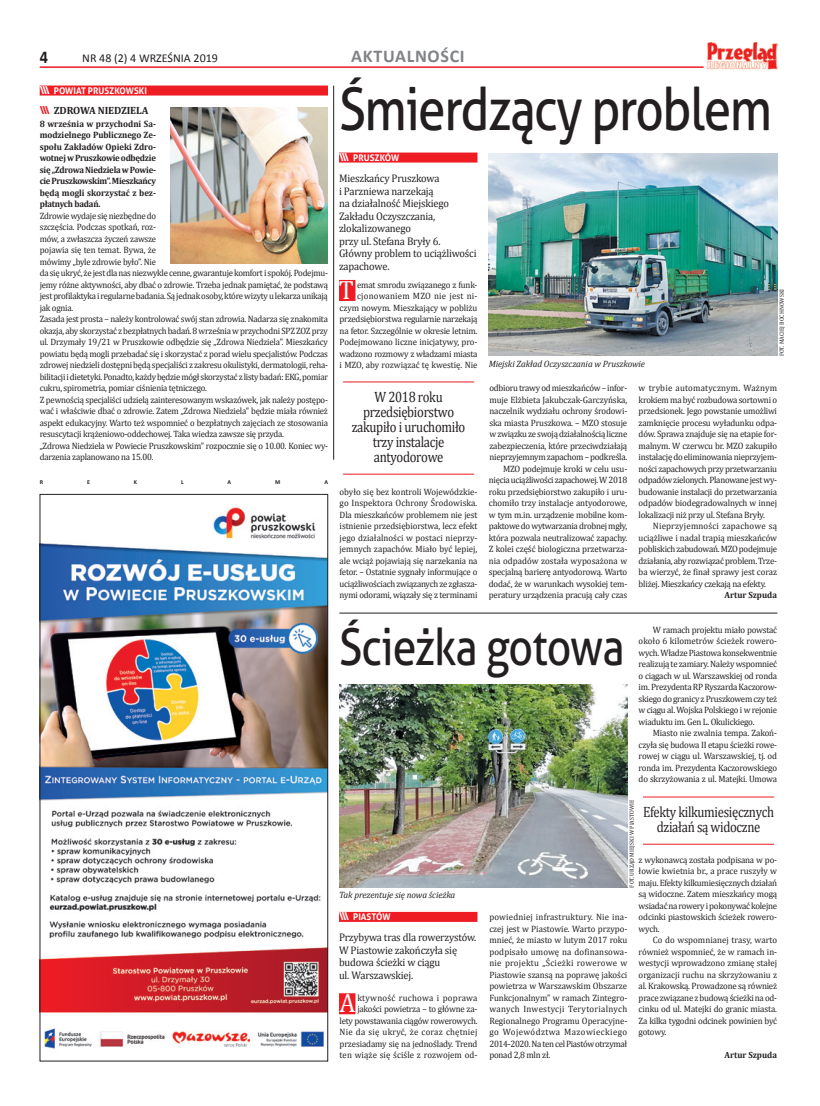
<style>
.page{position:relative;width:820px;height:1106px;background:#fff}
.page>*{position:absolute;margin:0;border:0;box-sizing:border-box;transform-origin:0 0}
.t1{font:59px "Aller";letter-spacing:-.03em;color:#231f20;scale:.84 1}
.t2{font:51px "Aller";letter-spacing:-.02em;color:#231f20;scale:.84 1}
.t3{font:26.5px "Cambria";color:#fff;scale:.96 1}
.t4{font:700 18px "Calibri";letter-spacing:.04em;color:#808285}
.t5{font:700 18px "Calibri";color:#231f20;scale:.9 1}
.t6{font:15px/15px "Cambria";letter-spacing:-.025em;color:#231f20;text-align:center;scale:.85 1}
.t7{font:12px "Calibri";color:#231f20}
.t8{font:11px/12.5px "Cambria";letter-spacing:-.015em;color:#231f20;scale:.95 1}
.t9{font:700 10.5px "Cambria";letter-spacing:-.01em;color:#231f20}
.t10{font:9.2px/11.5px "Cambria";letter-spacing:-.025em;color:#231f20;text-align:justify;scale:.96 1}
.t11{font:9.2px/11.5px "Cambria";letter-spacing:-.025em;color:#231f20;scale:.95 1}
.t12{font:700 9.2px/11.5px "Cambria";letter-spacing:-.025em;color:#231f20;text-align:justify;scale:.95 1}
.t13{font:italic 9.2px "Cambria";letter-spacing:-.01em;color:#231f20}
.t14{font:700 9.2px "Aller";color:#fff;scale:.96 1}
.t15{font:700 9px "Cambria";color:#231f20;scale:.96 1}
.t16{font:6px "Cambria";color:#231f20;scale:.96 1}
.t17{font:700 6px "Calibri";color:#231f20}
.s1{font-size:11px}
.s2{font-family:"Aller";font-size:11px;color:#ee1d23}
</style>
<div class="page">
<hr style="left:40px;top:66px;width:663px;height:2px;background:#ee1d23">
<img style="left:706px;top:42px;width:71px;height:28px">
<img style="left:42px;top:507px;width:284px;height:542px">
<div style="left:40px;top:494px;width:288px;height:567px;border:1px solid #231f20"></div>
<div style="left:339px;top:911px;width:138px;height:10px;background:#ee1d23"></div>
<div style="left:339px;top:993px;width:16px;height:21px;background:#ee1d23"></div>
<div style="left:40px;top:86px;width:288px;height:10px;background:#ee1d23"></div>
<div style="left:339px;top:152px;width:138px;height:10px;background:#ee1d23"></div>
<div style="left:339px;top:280px;width:16px;height:21px;background:#ee1d23"></div>
<hr style="left:343px;top:381px;width:131px;height:1px;background:#ee1d23">
<hr style="left:343px;top:473px;width:131px;height:1px;background:#ee1d23">
<img style="left:170px;top:107px;width:157px;height:157px">
<img style="left:488px;top:154px;width:288px;height:202px">
<img style="left:339px;top:684px;width:288px;height:203px">
<hr style="left:642px;top:796px;width:131px;height:1px;background:#ee1d23">
<hr style="left:642px;top:843px;width:131px;height:1px;background:#ee1d23">
<hr style="left:333px;top:86px;width:1px;height:373px;background:#231f20">
<hr style="left:339px;top:613px;width:438px;height:1px;background:#231f20">
<h3 class="t5" style="left:40px;top:45px;width:11px">4</h3>
<h3 class="t7" style="left:82px;top:51px;width:137px">NR 48 (2) 4 WRZEŚNIA 2019</h3>
<h3 class="t4" style="left:351px;top:45px;width:115px">AKTUALNOŚCI</h3>
<p class="t14" style="left:40px;top:85px;width:113px"><span class="s1">\\\</span> POWIAT PRUSZKOWSKI</p>
<p class="t9" style="left:40px;top:103px;width:110px"><span class="s2">\\\</span> Zdrowa niedziela</p>
<p class="t12" style="left:40px;top:117px;width:124px">8 września w przychodni Sa&shy;modzielnego Publicznego Ze&shy;społu Zakładów Opieki Zdro&shy;wotnej w Pruszkowie odbędzie się „Zdrowa Niedziela w Powie&shy;cie Pruszkowskim”. Mieszkańcy będą mogli skorzystać z bez&shy;płatnych badań.</p>
<p class="t11" style="left:40px;top:210px;width:305px">Zdrowie wydaje się niezbędne do<br>szczęścia. Podczas spotkań, roz-<br>mów, a zwłaszcza życzeń zawsze<br>pojawia się ten temat. Bywa, że<br>mówimy „byle zdrowie było”. Nie<br>da się ukryć, że jest dla nas niezwykle cenne, gwarantuje komfort i spokój. Podejmu&shy;jemy różne aktywności, aby dbać o zdrowie. Trzeba jednak pamiętać, że podstawą jest profilaktyka i regularne badania. Są jednak osoby, które wizyty u lekarza unikają jak ognia.<br>Zasada jest prosta – należy kontrolować swój stan zdrowia. Nadarza się znakomita okazja, aby skorzystać z bezpłatnych badań. 8 września w przychodni SPZ ZOZ przy ul. Drzymały 19/21 w Pruszkowie odbędzie się „Zdrowa Niedziela”. Mieszkańcy powiatu będą mogli przebadać się i skorzystać z porad wielu specjalistów. Podczas zdrowej niedzieli dostępni będą specjaliści z zakresu okulistyki, dermatologii, reha&shy;bilitacji i dietetyki. Ponadto, każdy będzie mógł skorzystać z listy badań: EKG, pomiar cukru, spirometria, pomiar ciśnienia tętniczego.<br>Z pewnością specjaliści udzielą zainteresowanym wskazówek, jak należy postępo&shy;wać i właściwie dbać o zdrowie. Zatem „Zdrowa Niedziela” będzie miała również aspekt edukacyjny. Warto też wspomnieć o bezpłatnych zajęciach ze stosowania resuscytacji krążeniowo-oddechowej. Taka wiedza zawsze się przyda.<br>„Zdrowa Niedziela w Powiecie Pruszkowskim” rozpocznie się o 10.00. Koniec wy&shy;darzenia zaplanowano na 15.00.</p>
<p class="t17" style="left:40px;top:478px;width:5px">R</p>
<p class="t17" style="left:87px;top:478px;width:4px">E</p>
<p class="t17" style="left:134px;top:478px;width:5px">K</p>
<p class="t17" style="left:181px;top:478px;width:4px">L</p>
<p class="t17" style="left:227px;top:478px;width:5px">A</p>
<p class="t17" style="left:275px;top:478px;width:7px">M</p>
<p class="t17" style="left:324px;top:478px;width:5px">A</p>
<h1 class="t1" style="left:339px;top:73px;width:517px">Śmierdzący problem</h1>
<p class="t14" style="left:339px;top:152px;width:64px"><span class="s1">\\\</span> PRUSZKÓW</p>
<p class="t8" style="left:339px;top:172px;width:146px">Mieszkańcy Pruszkowa<br>i Parzniewa narzekają<br>na działalność Miejskiego<br>Zakładu Oczyszczania, zlokalizowanego<br>przy ul. Stefana Bryły 6.<br>Główny problem to uciążliwości zapachowe.</p>
<h3 class="t3" style="left:338px;top:274px;width:17px">T</h3>
<p class="t10" style="left:339px;top:279px;width:145px;text-align:right">emat smrodu związanego z funk&shy;cjonowaniem MZO nie jest ni&shy;czym nowym. Mieszkający w pobliżu przedsiębiorstwa regularnie narzekają na fetor. Szczególnie w okresie letnim.<br>Podejmowano liczne inicjatywy, pro&shy;wadzono rozmowy z władzami miasta i MZO, aby rozwiązać tę kwestię. Nie</p>
<p class="t13" style="left:488px;top:357px;width:157px">Miejski Zakład Oczyszczania w Pruszkowie</p>
<p class="t16" style="left:778px;top:356px;width:71px;rotate:-90deg">Fot. Maciej Bochnowski</p>
<h3 class="t6" style="left:351px;top:389px;width:135px">W 2018 roku przedsiębiorstwo zakupiło i uruchomiło trzy instalacje antyodorowe</h3>
<p class="t10" style="left:339px;top:486px;width:145px">obyło się bez kontroli Wojewódzkie&shy;go Inspektora Ochrony Środowiska.<br>Dla mieszkańców problemem nie jest istnienie przedsiębiorstwa, lecz efekt jego działalności w postaci nieprzy&shy;jemnych zapachów. Miało być lepiej, ale wciąż pojawiają się narzekania na fetor. – Ostatnie sygnały informujące o uciążliwościach związanych ze zgłasza&shy;nymi odorami, wiązały się z terminami</p>
<p class="t10" style="left:488px;top:382px;width:146px;text-align:right">odbioru trawy od mieszkańców – infor&shy;muje Elżbieta Jakubczak-Garczyńska, naczelnik wydziału ochrony środowi&shy;ska miasta Pruszkowa. – MZO stosuje w związku ze swoją działalnością liczne zabezpieczenia, które przeciwdziałają nieprzyjemnym zapachom – podkreśla.<br>MZO podejmuje kroki w celu usu&shy;nięcia uciążliwości zapachowej. W 2018 roku przedsiębiorstwo zakupiło i uru&shy;chomiło trzy instalacje antyodorowe, w tym m.in. urządzenie mobilne kom&shy;paktowe do wytwarzania drobnej mgły, która pozwala neutralizować zapachy.<br>Z kolei część biologiczna przetwarza&shy;nia odpadów została wyposażona w specjalną barierę antyodorową. Warto dodać, że w warunkach wysokiej tem&shy;peratury urządzenia pracują cały czas</p>
<p class="t10" style="left:638px;top:382px;width:146px">w trybie automatycznym. Ważnym krokiem ma być rozbudowa sortowni o przedsionek. Jego powstanie umożliwi zamknięcie procesu wyładunku odpa&shy;dów. Sprawa znajduje się na etapie for&shy;malnym. W czerwcu br. MZO zakupiło instalację do eliminowania nieprzyjem&shy;ności zapachowych przy przetwarzaniu odpadów zielonych. Planowane jest wy&shy;budowanie instalacji do przetwarzania odpadów biodegradowalnych w innej lokalizacji niż przy ul. Stefana Bryły.</p>
<p class="t10" style="left:638px;top:520px;width:146px;text-indent:14px">Nieprzyjemności zapachowe są uciążliwe i nadal trapią mieszkańców pobliskich zabudowań. MZO podejmuje działania, aby rozwiązać problem. Trze&shy;ba wierzyć, że finał sprawy jest coraz bliżej. Mieszkańcy czekają na efekty.</p>
<p class="t15" style="left:724px;top:589px;width:56px">Artur Szpuda</p>
<h2 class="t2" style="left:339px;top:616px;width:341px">Ścieżka gotowa</h2>
<p class="t10" style="left:638px;top:624px;width:146px;text-indent:14px">W ramach projektu miało powstać około 6 kilometrów ścieżek rowero&shy;wych. Władze Piastowa konsekwentnie realizują te zamiary. Należy wspomnieć o ciągach w ul. Warszawskiej od ronda im. Prezydenta RP Ryszarda Kaczorow&shy;skiego do granicy z Pruszkowem czy też w ciągu al. Wojska Polskiego i w rejonie wiaduktu im. Gen L. Okulickiego.</p>
<p class="t10" style="left:638px;top:727px;width:146px;text-indent:14px">Miasto nie zwalnia tempa. Zakoń&shy;czyła się budowa II etapu ścieżki rowe&shy;rowej w ciągu ul. Warszawskiej, tj. od ronda im. Prezydenta Kaczorowskiego do skrzyżowania z ul. Matejki. Umowa</p>
<p class="t13" style="left:339px;top:888px;width:118px">Tak prezentuje się nowa ścieżka</p>
<p class="t14" style="left:339px;top:911px;width:55px"><span class="s1">\\\</span> PIASTÓW</p>
<p class="t8" style="left:339px;top:931px;width:146px">Przybywa tras dla rowerzystów.<br>W Piastowie zakończyła się budowa ścieżki w ciągu<br>ul. Warszawskiej.</p>
<h3 class="t3" style="left:339px;top:987px;width:18px">A</h3>
<p class="t10" style="left:339px;top:992px;width:145px;text-align:right">ktywność ruchowa i poprawa jakości powietrza – to główne za-<br>lety powstawania ciągów rowerowych.<br>Nie da się ukryć, że coraz chętniej przesiadamy się na jednoślady. Trend ten wiąże się ściśle z rozwojem od-</p>
<p class="t16" style="left:628px;top:887px;width:93px;rotate:-90deg">Fot. Urząd Miejski w Piastowie</p>
<h3 class="t6" style="left:642px;top:804px;width:156px">Efekty kilkumiesięcznych działań są widoczne</h3>
<p class="t10" style="left:638px;top:854px;width:146px">z wykonawcą została podpisana w po&shy;łowie kwietnia br., a prace ruszyły w maju. Efekty kilkumiesięcznych działań są widoczne. Zatem mieszkańcy mogą wsiadać na rowery i pokonywać kolejne odcinki piastowskich ścieżek rowero&shy;wych.</p>
<p class="t10" style="left:638px;top:934px;width:146px;text-indent:14px">Co do wspomnianej trasy, warto również wspomnieć, że w ramach in&shy;westycji wprowadzono zmianę stałej organizacji ruchu na skrzyżowaniu z al. Krakowską. Prowadzone są również prace związane z budową ścieżki na od&shy;cinku od ul. Matejki do granic miasta.<br>Za kilka tygodni odcinek powinien być gotowy.</p>
<p class="t15" style="left:724px;top:1049px;width:56px">Artur Szpuda</p>
<p class="t10" style="left:489px;top:911px;width:145px">powiedniej infrastruktury. Nie ina&shy;czej jest w Piastowie. Warto przypo&shy;mnieć, że miasto w lutym 2017 roku podpisało umowę na dofinansowa&shy;nie projektu „Ścieżki rowerowe w Piastowie szansą na poprawę jakości powietrza w Warszawskim Obszarze Funkcjonalnym” w ramach Zintegro&shy;wanych Inwestycji Terytorialnych Regionalnego Programu Operacyjne&shy;go Województwa Mazowieckiego 2014-2020. Na ten cel Piastów otrzymał ponad 2,8 mln zł.</p>
</div>
